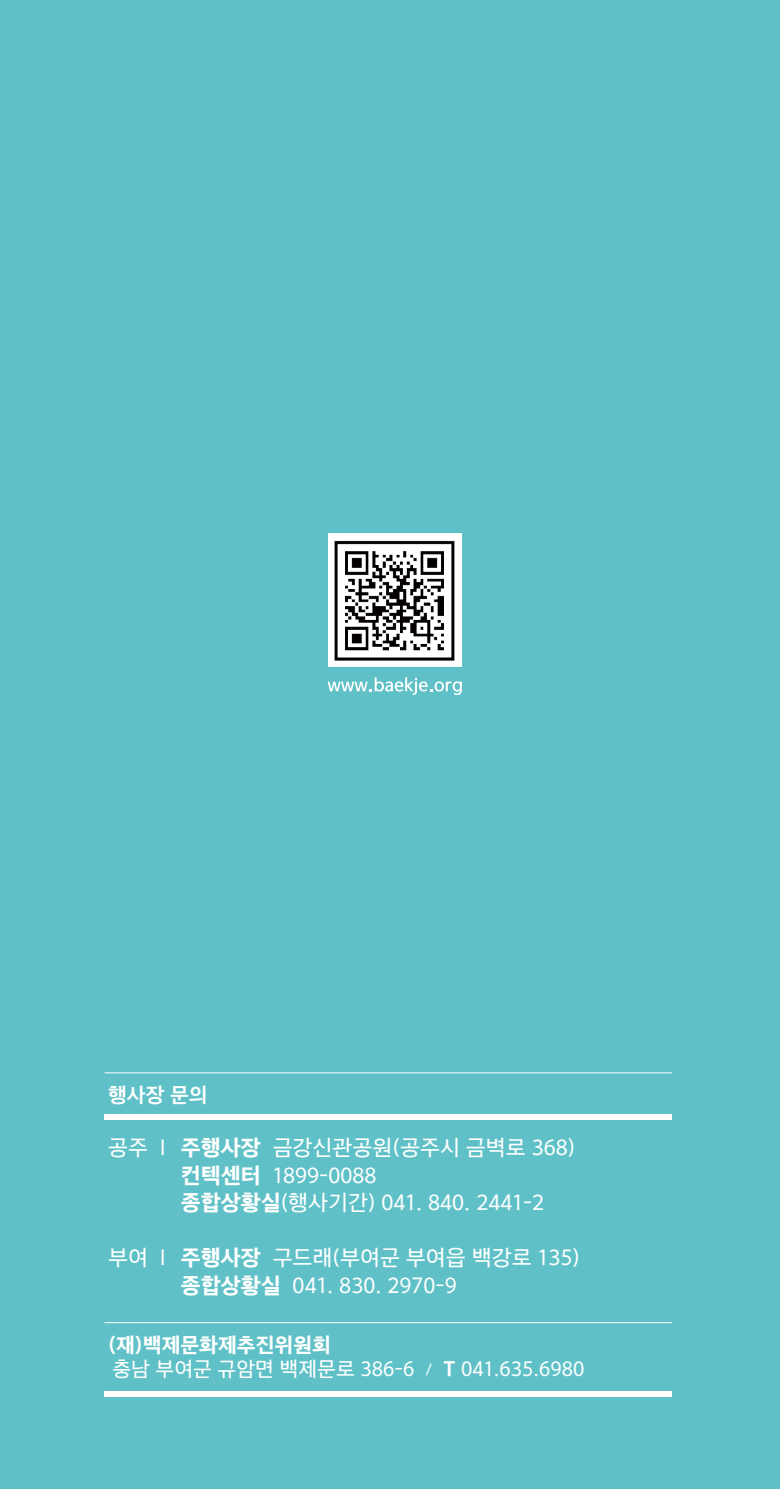
<style>
.page{position:relative;width:780px;height:1489px;background:#fff}
.page>*{position:absolute;margin:0;border:0;box-sizing:border-box;transform-origin:0 0}
.t1{font:21.25px/27.5px "TTM Gothic M";color:#fff}
.t2{font:20px "TTM Gothic M";color:#fff}
.t3{font:20px "TTM Gothic EB";color:#fff}
.t4{font:20px "TTM Gothic B";color:#fff}
.s1{font-family:"TTM Gothic EB"}
.s2{font-size:15px}
</style>
<div class="page">
<div style="left:0;top:0;width:780px;height:1488px;background:#5fc1c7"></div>
<svg style="left:327px;top:677px;width:135px;height:18px"></svg>
<img style="left:328px;top:534px;width:133px;height:133px">
<hr style="left:105px;top:1072px;width:566px;height:1px;background:#fff">
<hr style="left:105px;top:1322px;width:566px;height:1px;background:#fff">
<div style="left:105px;top:1114px;width:566px;height:6px;background:#fff"></div>
<div style="left:105px;top:1390px;width:566px;height:6px;background:#fff"></div>
<p class="t4" style="left:108px;top:1085px;width:101px">행사장 문의</p>
<p class="t1" style="left:108px;top:1134px;width:59px">공주 I</p>
<p class="t1" style="left:108px;top:1244px;width:59px">부여 I</p>
<p class="t1" style="left:181px;top:1134px;width:396px"><span class="s1">주행사장</span> 금강신관공원(공주시 금벽로 368) <span class="s1">컨텍센터</span> 1899-0088 <span class="s1">종합상황실</span>(행사기간) 041. 840. 2441-2</p>
<p class="t1" style="left:181px;top:1244px;width:400px"><span class="s1">주행사장</span> 구드래(부여군 부여읍 백강로 135) <span class="s1">종합상황실</span> 041. 830. 2970-9</p>
<p class="t3" style="left:108px;top:1334px;width:224px">(재)백제문화제추진위원회</p>
<p class="t2" style="left:112px;top:1358px;width:473px">충남 부여군 규암면 백제문로 386-6 <span class="s2">/</span> <span class="s1">T</span> 041.635.6980</p>
</div>
